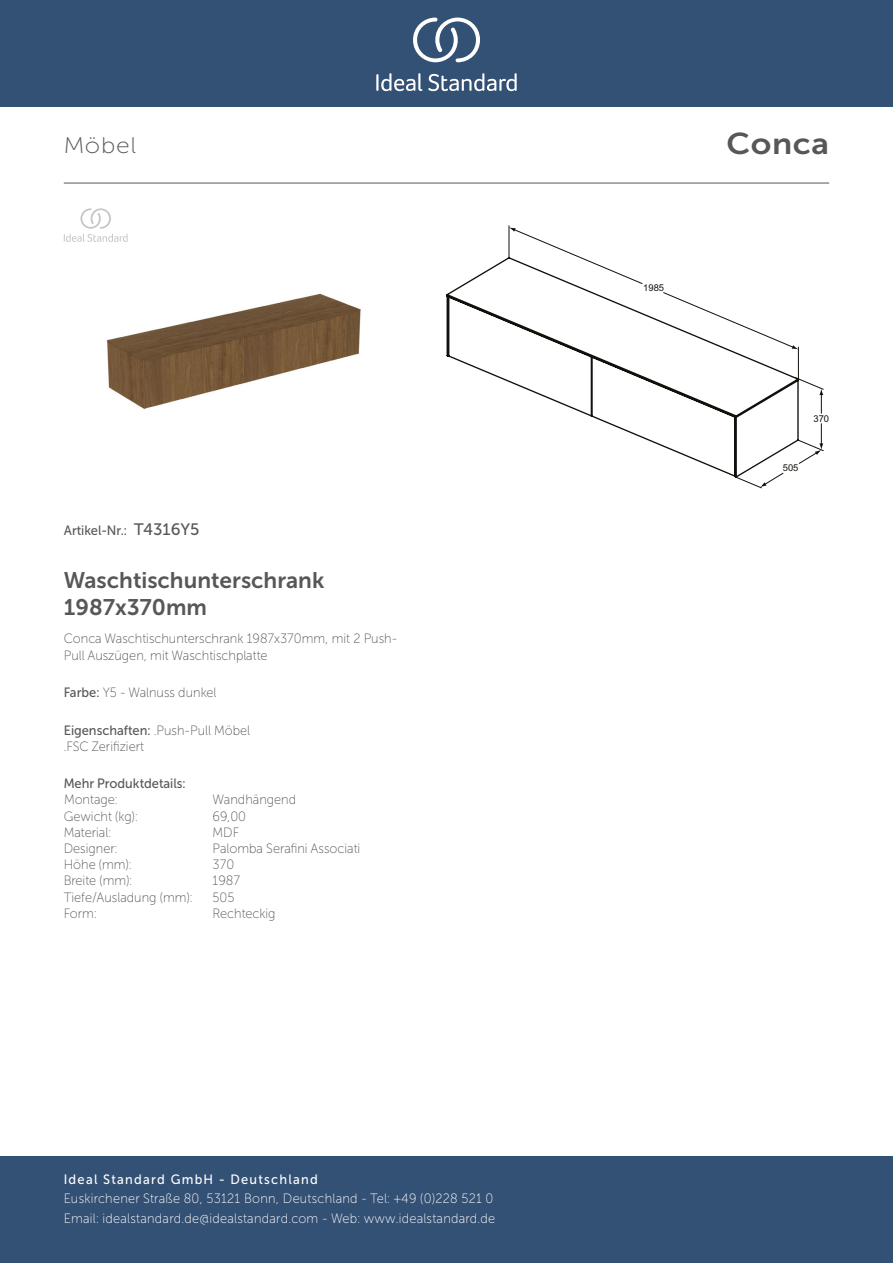
<style>
.page{position:relative;width:893px;height:1263px;background:#fff}
.page>*{position:absolute;margin:0;border:0;box-sizing:border-box;transform-origin:0 0}
._001_Produkttyp{font:30px "Museo Sans 700";letter-spacing:.02em;color:#575756;scale:1.1 1}
.t1{font:22.5px/27px "Museo Sans Cyrl 700";color:#575756}
.t2{font:22.5px "Museo Sans Cyrl 100";letter-spacing:.03em;color:#575756;scale:1.1 1}
.t3{font:13.5px/19.5px "Museo Sans Cyrl 100";letter-spacing:.02em;color:#fff;scale:.95 1}
.Marketing_Descriptio{font:13.5px/16.2px "Museo Sans Cyrl 100";color:#575756;scale:.95 1}
.Features{font:13.5px/16.2px "Museo Sans Cyrl 100";color:#575756;scale:.95 1}
.sku{font:13.5px "Museo Sans Cyrl 500";color:#575756;scale:.95 1}
.Designer{font:13.5px "Museo Sans Cyrl 100";color:#575756;scale:.95 1}
.t4{font:13.5px "Museo Sans Cyrl 500";letter-spacing:.1em;color:#fff;scale:.95 1}
.Depth__mm{font:13.5px "Museo Sans Cyrl 100";color:#575756;scale:.95 1}
.Colour{font:13.5px "Museo Sans Cyrl 100";color:#575756;scale:.95 1}
.Mounting{font:13.5px "Museo Sans Cyrl 100";color:#575756;scale:.95 1}
.Net_Weight__kg{font:13.5px "Museo Sans Cyrl 100";color:#575756;scale:.95 1}
.Width__mm{font:13.5px "Museo Sans Cyrl 100";color:#575756;scale:.95 1}
.Shape{font:13.5px "Museo Sans Cyrl 100";color:#575756;scale:.95 1}
.Material{font:13.5px "Museo Sans Cyrl 100";color:#575756;scale:.95 1}
.Height__mm{font:13.5px "Museo Sans Cyrl 100";color:#575756;scale:.95 1}
.t5{font:9.45px "Arial";color:#12100b}
.s1{font-size:16.5px}
.s2{font-family:"Museo Sans Cyrl 500"}
</style>
<div class="page">
<div style="left:0;top:1157px;width:893px;height:106px;background:#335075"></div>
<div style="left:0;top:0;width:893px;height:107px;background:#335075"></div>
<svg style="left:428px;top:73px;width:89px;height:18px"></svg>
<svg style="left:376px;top:73px;width:46px;height:18px"></svg>
<svg style="left:413px;top:18px;width:67px;height:44px"></svg>
<hr style="left:64px;top:183px;width:765px;height:1px;background:#575756">
<svg style="left:446px;top:257px;width:289px;height:221px"></svg>
<svg style="left:735px;top:387px;width:89px;height:101px"></svg>
<svg style="left:508px;top:225px;width:312px;height:239px"></svg>
<svg style="left:509px;top:227px;width:289px;height:122px"></svg>
<img style="left:106px;top:293px;width:255px;height:117px">
<svg style="left:64px;top:208px;width:64px;height:34px"></svg>
<p class="t2" style="left:64px;top:134px;width:67px">Möbel</p>
<p class="sku" style="left:64px;top:523px;width:144px">Artikel-Nr.: <span class="s1">T4316Y5</span></p>
<p class="t1" style="left:64px;top:566px;width:262px">Waschtischunterschrank<br>1987x370mm</p>
<p class="Marketing_Descriptio" style="left:64px;top:631px;width:353px">Conca Waschtischunterschrank 1987x370mm, mit 2 Push-<br>Pull Auszügen, mit Waschtischplatte</p>
<p class="Colour" style="left:64px;top:685px;width:162px"><span class="s2">Farbe:</span> Y5 - Walnuss dunkel</p>
<p class="Features" style="left:64px;top:722px;width:198px"><span class="s2">Eigenschaften:</span> .Push-Pull Möbel .FSC Zerifiziert</p>
<p class="sku" style="left:64px;top:776px;width:130px">Mehr Produktdetails:</p>
<p class="Mounting" style="left:64px;top:793px;width:58px">Montage:</p>
<p class="Mounting" style="left:213px;top:793px;width:89px">Wandhängend</p>
<p class="Net_Weight__kg" style="left:64px;top:809px;width:79px">Gewicht (kg):</p>
<p class="Net_Weight__kg" style="left:213px;top:809px;width:37px">69,00</p>
<p class="Material" style="left:64px;top:825px;width:51px">Material:</p>
<p class="Material" style="left:213px;top:825px;width:29px">MDF</p>
<p class="Designer" style="left:64px;top:841px;width:58px">Designer:</p>
<p class="Designer" style="left:213px;top:841px;width:157px">Palomba Serafini Associati</p>
<p class="Height__mm" style="left:64px;top:857px;width:73px">Höhe (mm):</p>
<p class="Height__mm" style="left:213px;top:857px;width:24px">370</p>
<p class="Width__mm" style="left:64px;top:874px;width:74px">Breite (mm):</p>
<p class="Width__mm" style="left:213px;top:874px;width:30px">1987</p>
<p class="Depth__mm" style="left:64px;top:890px;width:137px">Tiefe/Ausladung (mm):</p>
<p class="Depth__mm" style="left:213px;top:890px;width:25px">505</p>
<p class="Shape" style="left:64px;top:906px;width:36px">Form:</p>
<p class="Shape" style="left:213px;top:906px;width:68px">Rechteckig</p>
<p class="t4" style="left:64px;top:1172px;width:269px">Ideal Standard GmbH - Deutschland</p>
<p class="t3" style="left:64px;top:1189px;width:456px">Euskirchener Straße 80, 53121 Bonn, Deutschland - Tel: +49 (0)228 521 0<br>Email: idealstandard.de@idealstandard.com - Web: www.idealstandard.de</p>
<p class="t5" style="left:643px;top:281px;width:22px">1985</p>
<p class="_001_Produkttyp" style="left:726px;top:127px;width:95px">Conca</p>
<p class="t5" style="left:813px;top:412px;width:17px">370</p>
<p class="t5" style="left:783px;top:461px;width:17px">505</p>
</div>
